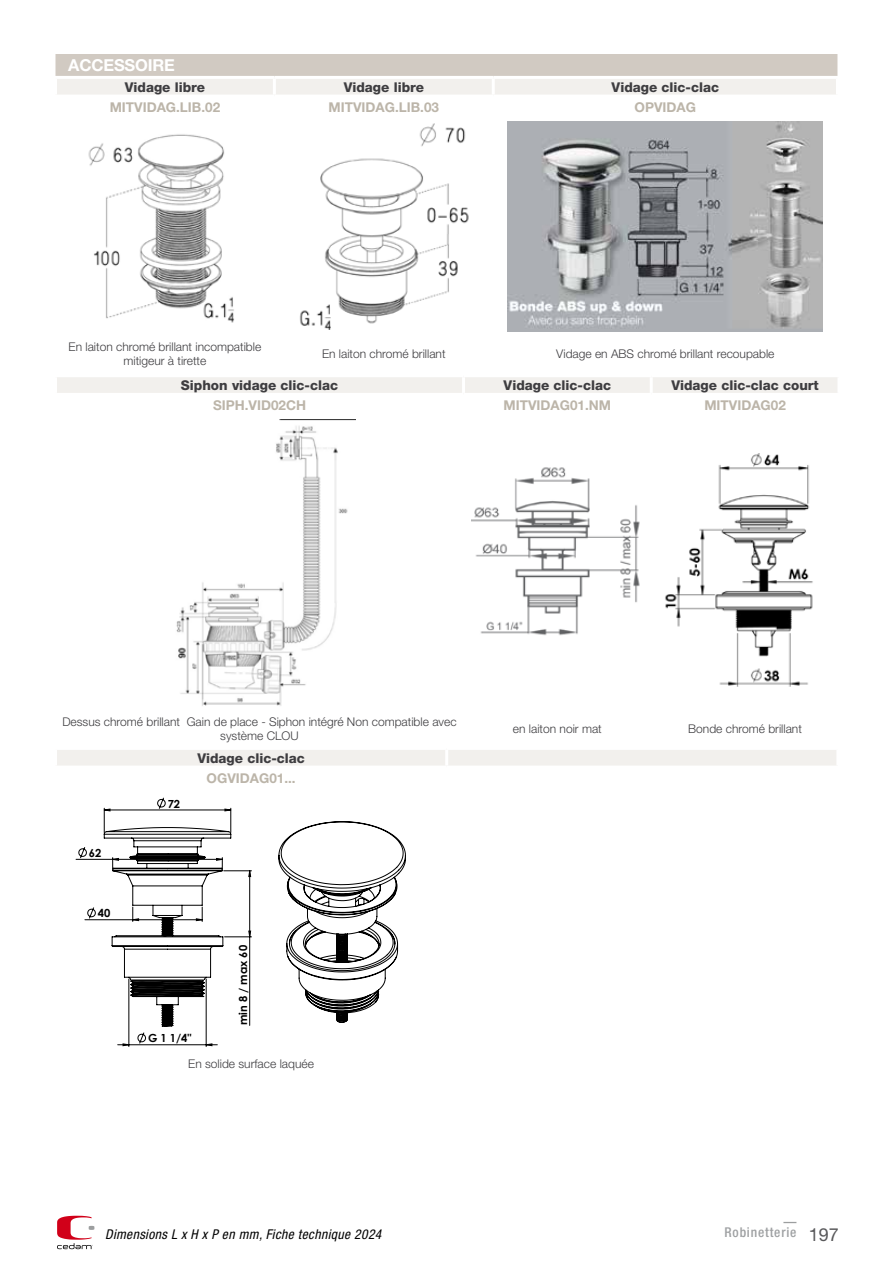
<style>
.page{position:relative;width:893px;height:1263px;background:#fff}
.page>*{position:absolute;margin:0;border:0;box-sizing:border-box;transform-origin:0 0}
.t1{font:700 16.5px "Helvetica Neue LT Std";letter-spacing:-.01em;color:#fff}
.t2{font:800 13.5px "Helvetica Neue LT Std";color:#3e3d40}
.t3{font:700 13.5px "Helvetica Neue LT Std";color:#bcb5a9}
.t4{font:italic condensed 13.5px "Helvetica Neue LT Std";letter-spacing:.03em;color:#000}
.t5{font:500 condensed 13.5px "Helvetica Neue LT Std";letter-spacing:.06em;color:#9ea0a2}
.t6{font:300 12px/14.4px "Helvetica Neue LT Std";color:#3e3d40;text-align:center}
.t7{font:700 11.1px "Century Gothic";color:#000}
.s1{font-weight:400;font-stretch:normal;font-size:18px;color:#58585a}
</style>
<div class="page">
<svg style="left:57px;top:1216px;width:37px;height:33px"></svg>
<svg style="left:783px;top:1222px;width:13px;height:1px"></svg>
<svg style="left:56px;top:54px;width:781px;height:41px;background:#dfdad4"></svg>
<hr style="left:54px;top:76px;width:220px;height:3px;background:#fff">
<hr style="left:274px;top:76px;width:219px;height:3px;background:#fff">
<hr style="left:493px;top:76px;width:346px;height:3px;background:#fff">
<hr style="left:54px;top:79px;width:3px;height:16px;background:#fff">
<hr style="left:273px;top:79px;width:3px;height:16px;background:#fff">
<hr style="left:492px;top:79px;width:3px;height:16px;background:#fff">
<hr style="left:836px;top:79px;width:3px;height:16px;background:#fff">
<img style="left:88px;top:134px;width:146px;height:189px">
<img style="left:299px;top:123px;width:170px;height:207px">
<img style="left:508px;top:122px;width:315px;height:210px">
<div style="left:57px;top:377px;width:780px;height:16px;background:#f2f0ed"></div>
<hr style="left:462px;top:377px;width:3px;height:16px;background:#fff">
<hr style="left:650px;top:377px;width:3px;height:16px;background:#fff">
<img style="left:176px;top:420px;width:180px;height:286px">
<img style="left:471px;top:467px;width:169px;height:169px">
<img style="left:665px;top:453px;width:148px;height:234px">
<div style="left:57px;top:750px;width:779px;height:15px;background:#f2f0ed"></div>
<hr style="left:445px;top:750px;width:3px;height:15px;background:#fff">
<svg style="left:278px;top:821px;width:128px;height:202px"></svg>
<svg style="left:87px;top:907px;width:9px;height:12px"></svg>
<svg style="left:79px;top:847px;width:8px;height:11px"></svg>
<hr style="left:85px;top:919px;width:48px;height:1px;background:#000">
<hr style="left:76px;top:859px;width:37px;height:1px;background:#000">
<svg style="left:104px;top:797px;width:147px;height:249px"></svg>
<h1 class="t1" style="left:68px;top:55px;width:108px">ACCESSOIRE</h1>
<p class="t2" style="left:125px;top:79px;width:82px">Vidage libre</p>
<p class="t2" style="left:344px;top:79px;width:82px">Vidage libre</p>
<p class="t2" style="left:612px;top:79px;width:109px">Vidage clic-clac</p>
<p class="t3" style="left:110px;top:98px;width:112px">MITVIDAG.LIB.02</p>
<p class="t3" style="left:329px;top:98px;width:112px">MITVIDAG.LIB.03</p>
<p class="t3" style="left:635px;top:98px;width:63px">OPVIDAG</p>
<p class="t6" style="left:69px;top:339px;width:194px">En laiton chromé brillant incompatible mitigeur à tirette</p>
<p class="t6" style="left:322px;top:346px;width:125px">En laiton chromé brillant</p>
<p class="t6" style="left:556px;top:346px;width:220px">Vidage en ABS chromé brillant recoupable</p>
<p class="t2" style="left:181px;top:377px;width:159px">Siphon vidage clic-clac</p>
<p class="t2" style="left:504px;top:377px;width:109px">Vidage clic-clac</p>
<p class="t2" style="left:671px;top:377px;width:149px">Vidage clic-clac court</p>
<p class="t3" style="left:213px;top:397px;width:95px">SIPH.VID02CH</p>
<p class="t3" style="left:504px;top:397px;width:109px">MITVIDAG01.NM</p>
<p class="t3" style="left:704px;top:397px;width:83px">MITVIDAG02</p>
<p class="t6" style="left:62px;top:714px;width:396px">Dessus chromé brillant Gain de place - Siphon intégré Non compatible avec système CLOU</p>
<p class="t6" style="left:513px;top:721px;width:90px">en laiton noir mat</p>
<p class="t6" style="left:688px;top:721px;width:115px">Bonde chromé brillant</p>
<p class="t2" style="left:197px;top:750px;width:109px">Vidage clic-clac</p>
<p class="t3" style="left:207px;top:769px;width:91px">OGVIDAG01...</p>
<p class="t7" style="left:89px;top:844px;width:14px">62</p>
<p class="t7" style="left:98px;top:905px;width:14px">40</p>
<p class="t7" style="left:168px;top:795px;width:14px">72</p>
<p class="t7" style="left:235px;top:1025px;width:82px;rotate:-90deg">min 8 / max 60</p>
<p class="t6" style="left:188px;top:1056px;width:127px">En solide surface laquée</p>
<p class="t7" style="left:148px;top:1030px;width:45px">G 1 1/4"</p>
<p class="t4" style="left:105px;top:1227px;width:278px">Dimensions L x H x P en mm, Fiche technique 2024</p>
<p class="t5" style="left:724px;top:1224px;width:116px">Robinetterie <span class="s1">197</span></p>
</div>
